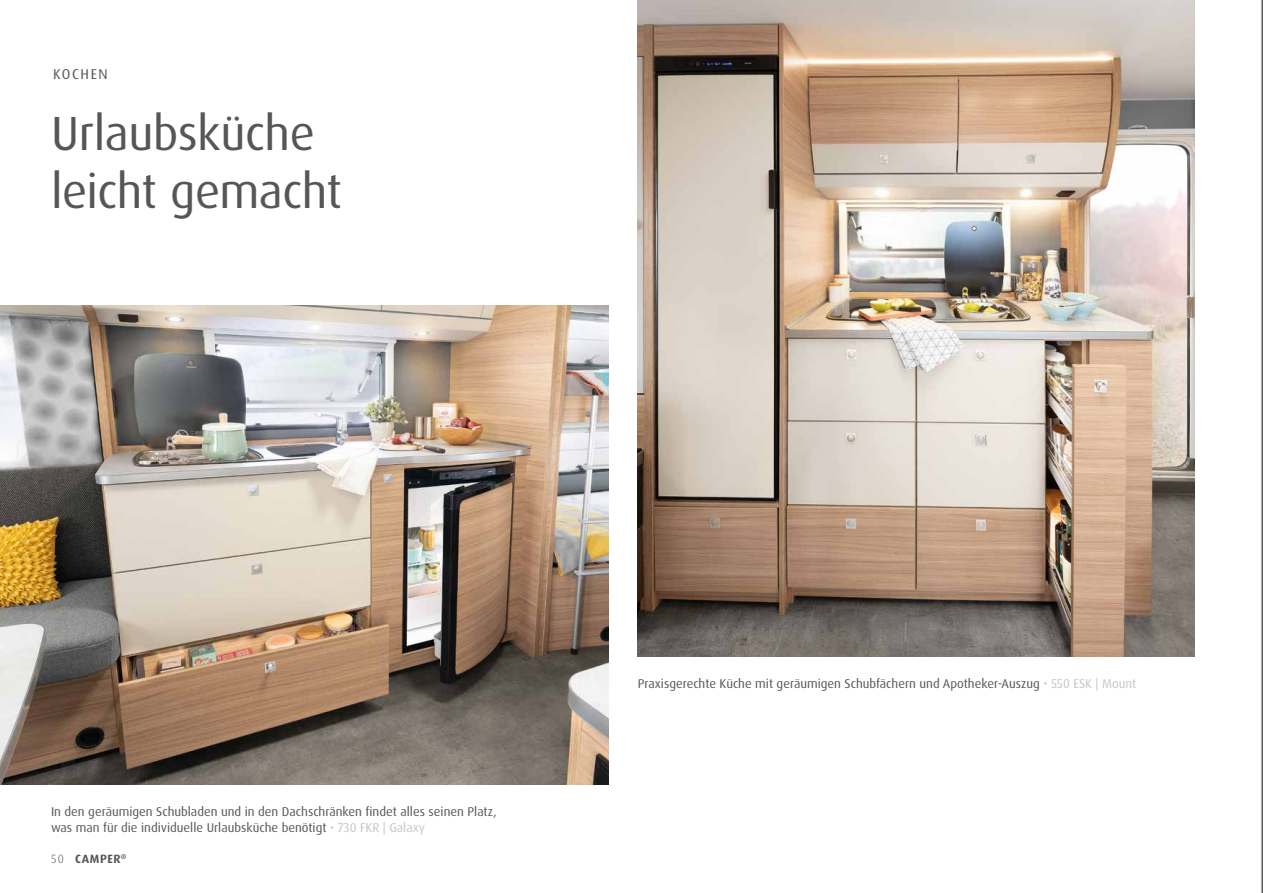
<style>
.page{position:relative;width:1263px;height:893px;background:#fff}
.page>*{position:absolute;margin:0;border:0;box-sizing:border-box;transform-origin:0 0}
.t1{font:48px/58.5px "Dax OT";letter-spacing:-.01em;color:#565656}
.t2{font:14.25px "Dax Pro";letter-spacing:.11em;color:#565656}
.t3{font:12.75px/16.5px "Dax OT";color:#565656}
.t4{font:700 12px "Dax Pro";letter-spacing:.045em;color:#565656}
.s1{color:#c5c6c6}
.s2{font-family:"Dax OT";font-weight:300}
</style>
<div class="page">
<img style="left:0;top:306px;width:608px;height:479px">
<img style="left:638px;top:0;width:557px;height:657px">
<svg style="left:1261px;top:0;width:2px;height:893px;background:#838383"></svg>
<p class="t2" style="left:53px;top:65px;width:56px">KOCHEN</p>
<h1 class="t1" style="left:51px;top:105px;width:292px">Urlaubsküche leicht gemacht</h1>
<p class="t3" style="left:51px;top:803px;width:447px">In den geräumigen Schubladen und in den Dachschränken findet alles seinen Platz, was man für die individuelle Urlaubsküche benötigt <span class="s1">• 730 FKR | Galaxy</span></p>
<p class="t4" style="left:51px;top:851px;width:77px"><span class="s2">50</span> CAMPER<sup>®</sup></p>
<p class="t3" style="left:638px;top:676px;width:500px">Praxisgerechte Küche mit geräumigen Schubfächern und Apotheker-Auszug <span class="s1">• 550 ESK | Mount</span></p>
</div>
